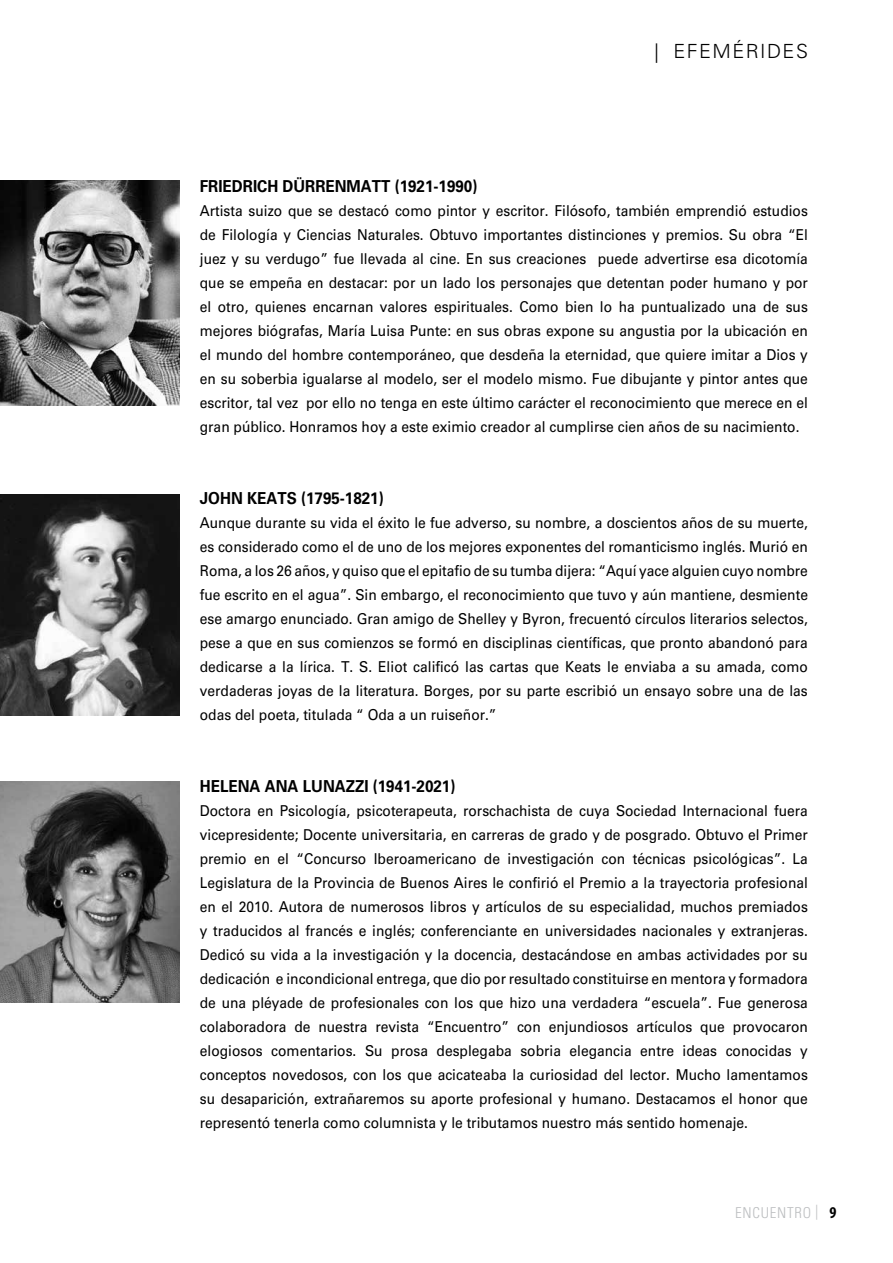
<style>
.page{position:relative;width:893px;height:1263px;background:#fff}
.page>*{position:absolute;margin:0;border:0;box-sizing:border-box;transform-origin:0 0}
.t1{font:300 19.5px "Univers LT Std";letter-spacing:.075em;color:#000}
.t2{font:700 16.5px "Univers LT Std";color:#000;scale:.92 1}
.t3{font:15px/24px "Univers LT Std";color:#000;text-align:justify;scale:.92 1}
.t4{font:300 condensed 15px "Univers LT Std";letter-spacing:.05em;color:#bcbec0}
.s1{font-family:"Myriad Pro";font-weight:700;font-size:16.5px;color:#000}
</style>
<div class="page">
<img style="left:0;top:494px;width:179px;height:221px">
<img style="left:0;top:781px;width:179px;height:221px">
<img style="left:0;top:180px;width:179px;height:226px">
<h1 class="t1" style="left:654px;top:39px;width:155px">| EFEMÉRIDES</h1>
<p class="t2" style="left:200px;top:177px;width:303px">FRIEDRICH DÜRRENMATT (1921-1990)</p>
<p class="t3" style="left:200px;top:199px;width:662px">Artista suizo que se destacó como pintor y escritor. Filósofo, también emprendió estudios de Filología y Ciencias Naturales. Obtuvo importantes distinciones y premios. Su obra “El juez y su verdugo” fue llevada al cine. En sus creaciones puede advertirse esa dicotomía que se empeña en destacar: por un lado los personajes que detentan poder humano y por el otro, quienes encarnan valores espirituales. Como bien lo ha puntualizado una de sus mejores biógrafas, María Luisa Punte: en sus obras expone su angustia por la ubicación en el mundo del hombre contemporáneo, que desdeña la eternidad, que quiere imitar a Dios y en su soberbia igualarse al modelo, ser el modelo mismo. Fue dibujante y pintor antes que escritor, tal vez por ello no tenga en este último carácter el reconocimiento que merece en el gran público. Honramos hoy a este eximio creador al cumplirse cien años de su nacimiento.</p>
<p class="t2" style="left:200px;top:489px;width:201px">JOHN KEATS (1795-1821)</p>
<p class="t3" style="left:200px;top:511px;width:662px">Aunque durante su vida el éxito le fue adverso, su nombre, a doscientos años de su muerte, es considerado como el de uno de los mejores exponentes del romanticismo inglés. Murió en Roma, a los 26 años, y quiso que el epitafio de su tumba dijera: “Aquí yace alguien cuyo nombre fue escrito en el agua”. Sin embargo, el reconocimiento que tuvo y aún mantiene, desmiente ese amargo enunciado. Gran amigo de Shelley y Byron, frecuentó círculos literarios selectos, pese a que en sus comienzos se formó en disciplinas científicas, que pronto abandonó para dedicarse a la lírica. T. S. Eliot calificó las cartas que Keats le enviaba a su amada, como verdaderas joyas de la literatura. Borges, por su parte escribió un ensayo sobre una de las odas del poeta, titulada “ Oda a un ruiseñor.”</p>
<p class="t2" style="left:200px;top:777px;width:279px">HELENA ANA LUNAZZI (1941-2021)</p>
<p class="t3" style="left:200px;top:799px;width:662px">Doctora en Psicología, psicoterapeuta, rorschachista de cuya Sociedad Internacional fuera vicepresidente; Docente universitaria, en carreras de grado y de posgrado. Obtuvo el Primer premio en el “Concurso Iberoamericano de investigación con técnicas psicológicas”. La Legislatura de la Provincia de Buenos Aires le confirió el Premio a la trayectoria profesional en el 2010. Autora de numerosos libros y artículos de su especialidad, muchos premiados y traducidos al francés e inglés; conferenciante en universidades nacionales y extranjeras.<br>Dedicó su vida a la investigación y la docencia, destacándose en ambas actividades por su dedicación e incondicional entrega, que dio por resultado constituirse en mentora y formadora de una pléyade de profesionales con los que hizo una verdadera “escuela”. Fue generosa colaboradora de nuestra revista “Encuentro” con enjundiosos artículos que provocaron elogiosos comentarios. Su prosa desplegaba sobria elegancia entre ideas conocidas y conceptos novedosos, con los que acicateaba la curiosidad del lector. Mucho lamentamos su desaparición, extrañaremos su aporte profesional y humano. Destacamos el honor que representó tenerla como columnista y le tributamos nuestro más sentido homenaje.</p>
<p class="t4" style="left:735px;top:1203px;width:103px">ENCUENTRO | <span class="s1">9</span></p>
</div>
